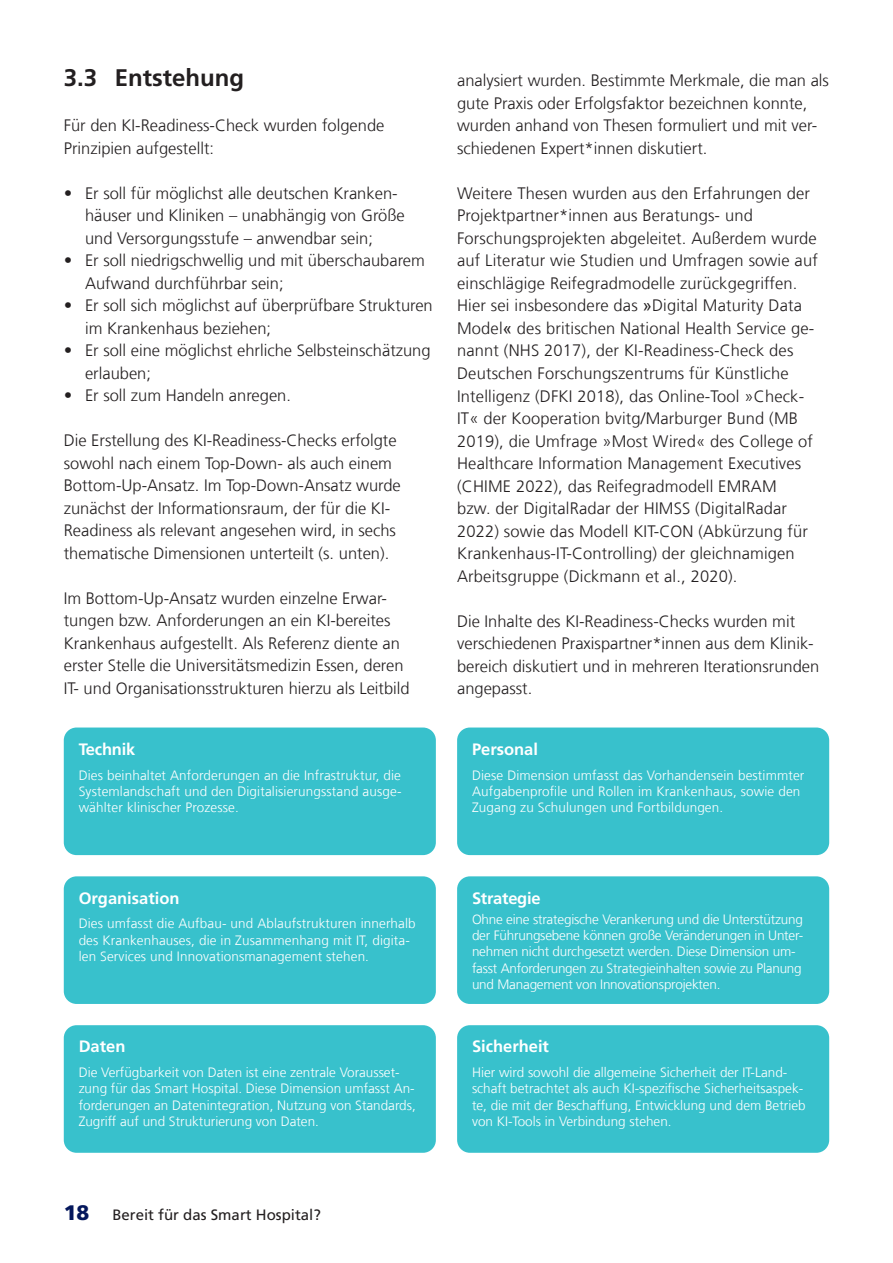
<style>
.page{position:relative;width:893px;height:1263px;background:#fff}
.page>*{position:absolute;margin:0;border:0;box-sizing:border-box;transform-origin:0 0}
.t1{font:700 24px "Frutiger LT Com";color:#231f20}
.t2{font:900 21px "Frutiger LT Com";color:#04175c}
.t3{font:300 16.5px/22.5px "Frutiger LT Com";color:#231f20}
.t4{font:700 16.5px "Frutiger LT Com";color:#fff}
.t5{font:15px "Frutiger LT Com";color:#231f20}
.t6{font:300 13.5px/16.2px "Frutiger LT Com";color:#fff}
.s1{font-style:italic}
.s2{font-family:"Arial";font-weight:400}
</style>
<div class="page">
<div style="left:64px;top:727px;width:372px;height:128px;background:#38c1cc;border-radius:13px"></div>
<div style="left:64px;top:876px;width:372px;height:128px;background:#38c1cc;border-radius:13px"></div>
<div style="left:64px;top:1025px;width:372px;height:128px;background:#38c1cc;border-radius:13px"></div>
<div style="left:457px;top:727px;width:372px;height:128px;background:#38c1cc;border-radius:13px"></div>
<div style="left:457px;top:876px;width:372px;height:128px;background:#38c1cc;border-radius:13px"></div>
<div style="left:457px;top:1025px;width:372px;height:128px;background:#38c1cc;border-radius:13px"></div>
<h1 class="t1" style="left:64px;top:64px;width:182px">3.3 Entstehung</h1>
<p class="t3" style="left:64px;top:114px;width:322px">Für den KI-Readiness-Check wurden folgende<br>Prinzipien aufgestellt:</p>
<p class="t3" style="left:85px;top:182px;width:321px;text-indent:-21px"><span class="s1">•</span> Er soll für möglichst alle deutschen Kranken&shy;häuser und Kliniken – unabhängig von Größe und Versorgungsstufe – anwendbar sein;</p>
<p class="t3" style="left:85px;top:249px;width:341px;text-indent:-21px"><span class="s1">•</span> Er soll niedrigschwellig und mit überschaubarem<br>Aufwand durchführbar sein;</p>
<p class="t3" style="left:85px;top:294px;width:349px;text-indent:-21px"><span class="s1">•</span> Er soll sich möglichst auf überprüfbare Strukturen im Krankenhaus beziehen;</p>
<p class="t3" style="left:85px;top:339px;width:347px;text-indent:-21px"><span class="s1">•</span> Er soll eine möglichst ehrliche Selbsteinschätzung erlauben;</p>
<p class="t3" style="left:64px;top:385px;width:229px"><span class="s1">•</span> Er soll zum Handeln anregen.</p>
<p class="t3" style="left:64px;top:429px;width:339px">Die Erstellung des KI-Readiness-Checks erfolgte sowohl nach einem Top-Down- als auch einem Bottom-Up-Ansatz. Im Top-Down-Ansatz wurde zunächst der Informationsraum, der für die KI-Readiness als relevant angesehen wird, in sechs thematische Dimensionen unterteilt (s. unten).</p>
<p class="t3" style="left:64px;top:587px;width:347px">Im Bottom-Up-Ansatz wurden einzelne Erwar&shy;tungen bzw. Anforderungen an ein KI-bereites Krankenhaus aufgestellt. Als Referenz diente an erster Stelle die Universitätsmedizin Essen, deren IT- und Organisationsstrukturen hierzu als Leitbild</p>
<p class="t4" style="left:79px;top:739px;width:58px">Technik</p>
<p class="t6" style="left:79px;top:767px;width:324px;text-align:justify">Dies beinhaltet Anforderungen an die Infrastruktur, die Systemlandschaft und den Digitalisierungsstand ausge&shy;wählter klinischer Prozesse.</p>
<p class="t3" style="left:457px;top:70px;width:373px">analysiert wurden. Bestimmte Merkmale, die man als gute Praxis oder Erfolgsfaktor bezeichnen konnte, wurden anhand von Thesen formuliert und mit ver&shy;schiedenen Expert*innen diskutiert.</p>
<p class="t3" style="left:457px;top:182px;width:362px">Weitere Thesen wurden aus den Erfahrungen der Projektpartner*innen aus Beratungs- und Forschungsprojekten abgeleitet. Außerdem wurde auf Literatur wie Studien und Umfragen sowie auf einschlägige Reifegradmodelle zurückgegriffen.<br>Hier sei insbesondere das <span class="s2">»</span>Digital Maturity Data Model<span class="s2">«</span> des britischen National Health Service ge&shy;nannt (NHS 2017), der KI-Readiness-Check des Deutschen Forschungszentrums für Künstliche Intelligenz (DFKI 2018), das Online-Tool »Check-IT« der Kooperation bvitg/Marburger Bund (MB 2019), die Umfrage »Most Wired« des College of Healthcare Information Management Executives (CHIME 2022), das Reifegradmodell EMRAM<br>bzw. der DigitalRadar der HIMSS (DigitalRadar 2022) sowie das Modell KIT-CON (Abkürzung für Krankenhaus-IT-Controlling) der gleichnamigen Arbeitsgruppe (Dickmann et al., 2020).</p>
<p class="t3" style="left:457px;top:610px;width:364px">Die Inhalte des KI-Readiness-Checks wurden mit verschiedenen Praxispartner*innen aus dem Klinik&shy;bereich diskutiert und in mehreren Iterationsrunden angepasst.</p>
<p class="t4" style="left:472px;top:739px;width:68px">Personal</p>
<p class="t6" style="left:472px;top:767px;width:334px">Diese Dimension umfasst das Vorhandensein bestimmter<br>Aufgabenprofile und Rollen im Krankenhaus, sowie den<br>Zugang zu Schulungen und Fortbildungen.</p>
<p class="t4" style="left:79px;top:888px;width:102px">Organisation</p>
<p class="t6" style="left:79px;top:916px;width:339px">Dies umfasst die Aufbau- und Ablaufstrukturen innerhalb des Krankenhauses, die in Zusammenhang mit IT, digita&shy;len Services und Innovationsmanagement stehen.</p>
<p class="t4" style="left:79px;top:1037px;width:48px">Daten</p>
<p class="t6" style="left:79px;top:1064px;width:339px">Die Verfügbarkeit von Daten ist eine zentrale Vorausset&shy;zung für das Smart Hospital. Diese Dimension umfasst An&shy;forderungen an Datenintegration, Nutzung von Standards, Zugriff auf und Strukturierung von Daten.</p>
<p class="t4" style="left:472px;top:888px;width:70px">Strategie</p>
<p class="t6" style="left:472px;top:911px;width:333px">Ohne eine strategische Verankerung und die Unterstützung der Führungsebene können große Veränderungen in Unter&shy;nehmen nicht durchgesetzt werden. Diese Dimension um&shy;fasst Anforderungen zu Strategieinhalten sowie zu Planung und Management von Innovationsprojekten.</p>
<p class="t4" style="left:472px;top:1037px;width:79px">Sicherheit</p>
<p class="t6" style="left:472px;top:1064px;width:335px">Hier wird sowohl die allgemeine Sicherheit der IT-Land&shy;schaft betrachtet als auch KI-spezifische Sicherheitsaspek&shy;te, die mit der Beschaffung, Entwicklung und dem Betrieb von KI-Tools in Verbindung stehen.</p>
<p class="t2" style="left:64px;top:1200px;width:27px">18</p>
<p class="t5" style="left:112px;top:1206px;width:210px">Bereit für das Smart Hospital?</p>
</div>
